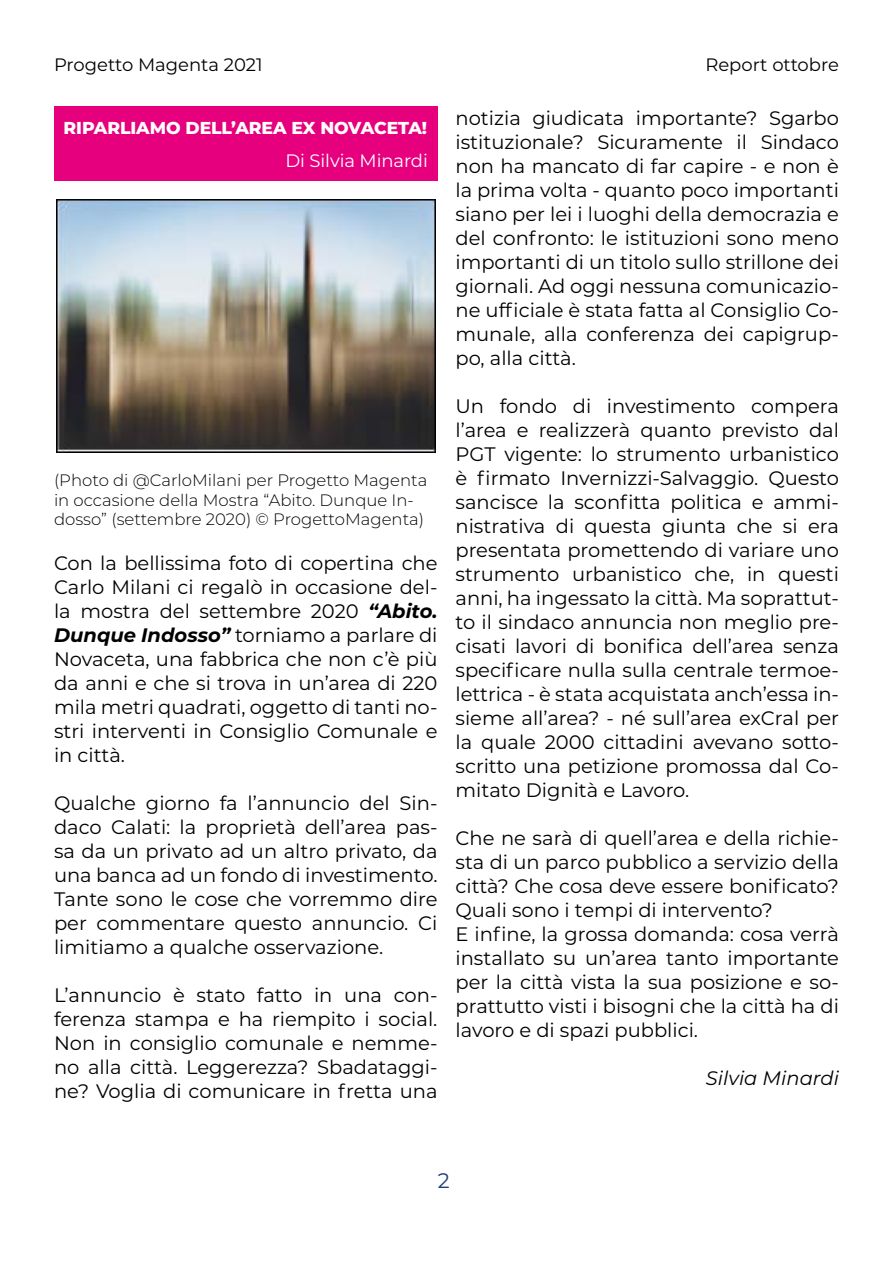
<style>
.page{position:relative;width:893px;height:1263px;background:#fff}
.page>*{position:absolute;margin:0;border:0;box-sizing:border-box;transform-origin:0 0}
.t1{font:21px "Montserrat";color:#203b78}
.t2{font:19.5px/24px "Montserrat";color:#000;text-align:justify}
.t3{font:italic 19.5px "Montserrat";color:#000}
.t4{font:18px "Montserrat";color:#000}
.t5{font:18px "Montserrat";letter-spacing:-.005em;color:#fff}
.t6{font:800 17.25px "Montserrat";letter-spacing:-.005em;color:#fff}
.t7{font:300 16.5px/19.8px "Montserrat";color:#000}
.s1{font-weight:700;font-style:italic}
</style>
<div class="page">
<img style="left:56px;top:200px;width:379px;height:253px">
<div style="left:54px;top:106px;width:383px;height:75px;background:#e6007e"></div>
<p class="t4" style="left:54px;top:53px;width:210px">Progetto Magenta 2021</p>
<p class="t4" style="left:705px;top:53px;width:135px">Report ottobre</p>
<p class="t6" style="left:64px;top:115px;width:365px">RIPARLIAMO DELL’AREA EX NOVACETA!</p>
<p class="t5" style="left:285px;top:149px;width:144px">Di Silvia Minardi</p>
<p class="t7" style="left:54px;top:470px;width:375px">(Photo di @CarloMilani per Progetto Magenta in occasione della Mostra “Abito. Dunque In&shy;dosso” (settembre 2020) © ProgettoMagenta)</p>
<p class="t2" style="left:54px;top:550px;width:385px">Con la bellissima foto di copertina che Carlo Milani ci regalò in occasione del&shy;la mostra del settembre 2020 <span class="s1">“Abito.<br>Dunque Indosso”</span> torniamo a parlare di Novaceta, una fabbrica che non c’è più da anni e che si trova in un’area di 220 mila metri quadrati, oggetto di tanti no&shy;stri interventi in Consiglio Comunale e in città.</p>
<p class="t2" style="left:54px;top:790px;width:385px">Qualche giorno fa l’annuncio del Sin&shy;daco Calati: la proprietà dell’area pas&shy;sa da un privato ad un altro privato, da una banca ad un fondo di investimento.<br>Tante sono le cose che vorremmo dire per commentare questo annuncio. Ci limitiamo a qualche osservazione.</p>
<p class="t2" style="left:54px;top:982px;width:385px">L’annuncio è stato fatto in una con&shy;ferenza stampa e ha riempito i social.<br>Non in consiglio comunale e nemme&shy;no alla città. Leggerezza? Sbadataggi&shy;ne? Voglia di comunicare in fretta una</p>
<p class="t2" style="left:455px;top:106px;width:385px">notizia giudicata importante? Sgarbo istituzionale? Sicuramente il Sindaco non ha mancato di far capire - e non è la prima volta - quanto poco importanti siano per lei i luoghi della democrazia e del confronto: le istituzioni sono meno importanti di un titolo sullo strillone dei giornali. Ad oggi nessuna comunicazio&shy;ne ufficiale è stata fatta al Consiglio Co&shy;munale, alla conferenza dei capigrup&shy;po, alla città.</p>
<p class="t2" style="left:455px;top:394px;width:385px">Un fondo di investimento compera l’area e realizzerà quanto previsto dal PGT vigente: lo strumento urbanistico è firmato Invernizzi-Salvaggio. Questo sancisce la sconfitta politica e ammi&shy;nistrativa di questa giunta che si era presentata promettendo di variare uno strumento urbanistico che, in questi anni, ha ingessato la città. Ma soprattut&shy;to il sindaco annuncia non meglio pre&shy;cisati lavori di bonifica dell’area senza specificare nulla sulla centrale termoe&shy;lettrica - è stata acquistata anch’essa in&shy;sieme all’area? - né sull’area exCral per la quale 2000 cittadini avevano sotto&shy;scritto una petizione promossa dal Co&shy;mitato Dignità e Lavoro.</p>
<p class="t2" style="left:455px;top:826px;width:385px">Che ne sarà di quell’area e della richie&shy;sta di un parco pubblico a servizio della città? Che cosa deve essere bonificato?<br>Quali sono i tempi di intervento?</p>
<p class="t2" style="left:455px;top:922px;width:385px">E infine, la grossa domanda: cosa verrà installato su un’area tanto importante per la città vista la sua posizione e so&shy;prattutto visti i bisogni che la città ha di lavoro e di spazi pubblici.</p>
<p class="t3" style="left:706px;top:1065px;width:134px">Silvia Minardi</p>
<p class="t1" style="left:438px;top:1166px;width:13px">2</p>
</div>
